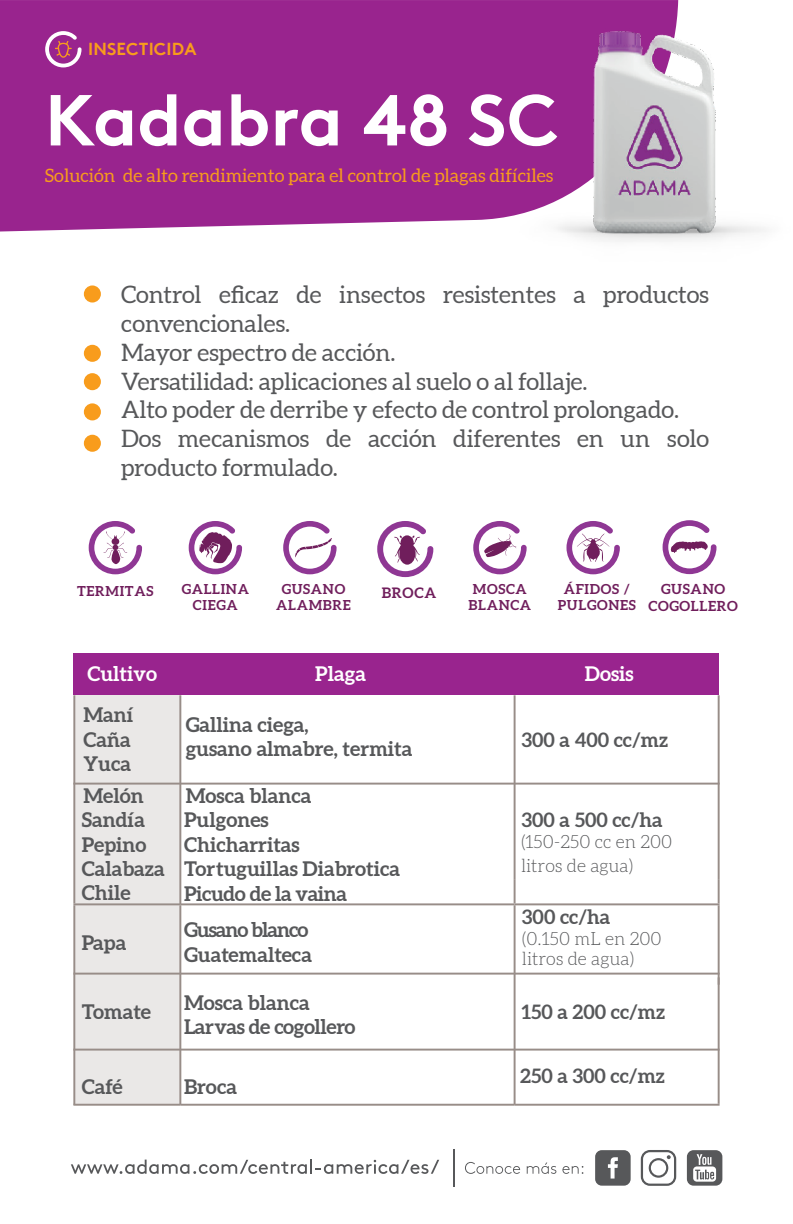
<style>
.page{position:relative;width:793px;height:1224px;background:#fff}
.page>*{position:absolute;margin:0;border:0;box-sizing:border-box;transform-origin:0 0}
.t1{font:700 72px "Brown TT";color:#fff}
.t2{font:24px/28.8px "Aleo";letter-spacing:-.005em;color:#57585a}
.t3{font:700 20.4px/24.6px "Aleo";color:#57585a}
.t4{font:700 20.4px/24.4px "Aleo";letter-spacing:-.02em;color:#57585a}
.t5{font:700 20.4px "Aleo";color:#fff}
.t6{font:700 20px "Aleo";color:#57585a}
.t7{font:18.4px "Aleo";color:#f89c1c}
.t8{font:300 18px/24.6px "Aleo";color:#57585a}
.t9{font:700 17.4px "Brown TT";letter-spacing:.01em;color:#f89c1c}
.t10{font:700 14.6px "Aleo";letter-spacing:.05em;color:#701e5c}
.t11{font:700 14px/16.8px "Aleo";letter-spacing:.05em;color:#701e5c;text-align:center}
.t12{font:700 13.8px/16.6px "Aleo";letter-spacing:.05em;color:#701e5c;text-align:center}
</style>
<div class="page">
<svg style="left:465px;top:1162px;width:55px;height:12px"></svg>
<svg style="left:527px;top:1163px;width:29px;height:11px"></svg>
<svg style="left:562px;top:1166px;width:21px;height:8px"></svg>
<svg style="left:595px;top:1150px;width:36px;height:36px"></svg>
<svg style="left:687px;top:1150px;width:35px;height:36px"></svg>
<svg style="left:641px;top:1150px;width:35px;height:36px"></svg>
<hr style="left:453px;top:1149px;width:2px;height:38px;background:#57585a">
<svg style="left:71px;top:1160px;width:368px;height:14px"></svg>
<div style="left:0;top:0;width:509px;height:232px;background:#99248e"></div>
<img style="left:509px;top:0;width:257px;height:242px">
<svg style="left:45px;top:31px;width:37px;height:36px"></svg>
<div style="left:84px;top:285px;width:17px;height:18px;background:#f89c1c;border-radius:50%"></div>
<div style="left:84px;top:373px;width:17px;height:17px;background:#f89c1c;border-radius:50%"></div>
<div style="left:84px;top:345px;width:17px;height:17px;background:#f89c1c;border-radius:50%"></div>
<div style="left:84px;top:403px;width:17px;height:17px;background:#f89c1c;border-radius:50%"></div>
<div style="left:84px;top:435px;width:17px;height:17px;background:#f89c1c;border-radius:50%"></div>
<div style="left:74px;top:695px;width:106px;height:410px;background:#eae8e7"></div>
<hr style="left:73px;top:783px;width:107px;height:2px;background:#988d88">
<hr style="left:180px;top:783px;width:335px;height:2px;background:#988d88">
<hr style="left:179px;top:695px;width:2px;height:209px;background:#988d88">
<hr style="left:515px;top:783px;width:205px;height:2px;background:#988d88">
<hr style="left:514px;top:695px;width:2px;height:185px;background:#988d88">
<hr style="left:718px;top:695px;width:2px;height:185px;background:#988d88">
<hr style="left:73px;top:695px;width:2px;height:208px;background:#988d88">
<hr style="left:514px;top:880px;width:2px;height:23px;background:#988d88">
<hr style="left:718px;top:880px;width:2px;height:23px;background:#988d88">
<hr style="left:73px;top:903px;width:107px;height:2px;background:#988d88">
<hr style="left:73px;top:905px;width:2px;height:69px;background:#988d88">
<hr style="left:180px;top:903px;width:335px;height:2px;background:#988d88">
<hr style="left:179px;top:905px;width:2px;height:69px;background:#988d88">
<hr style="left:515px;top:903px;width:205px;height:2px;background:#988d88">
<hr style="left:514px;top:905px;width:2px;height:69px;background:#988d88">
<hr style="left:718px;top:905px;width:2px;height:80px;background:#988d88">
<hr style="left:73px;top:973px;width:107px;height:2px;background:#988d88">
<hr style="left:73px;top:974px;width:2px;height:131px;background:#988d88">
<hr style="left:180px;top:973px;width:335px;height:2px;background:#988d88">
<hr style="left:179px;top:974px;width:2px;height:131px;background:#988d88">
<hr style="left:515px;top:973px;width:205px;height:2px;background:#988d88">
<hr style="left:514px;top:974px;width:2px;height:131px;background:#988d88">
<hr style="left:73px;top:1049px;width:107px;height:2px;background:#988d88">
<hr style="left:180px;top:1049px;width:335px;height:2px;background:#988d88">
<hr style="left:515px;top:1049px;width:205px;height:2px;background:#988d88">
<hr style="left:718px;top:977px;width:2px;height:127px;background:#988d88">
<hr style="left:73px;top:1104px;width:107px;height:2px;background:#988d88">
<hr style="left:180px;top:1104px;width:335px;height:2px;background:#988d88">
<hr style="left:515px;top:1104px;width:205px;height:2px;background:#988d88">
<div style="left:73px;top:654px;width:646px;height:41px;background:#99248e"></div>
<svg style="left:283px;top:521px;width:54px;height:53px"></svg>
<svg style="left:189px;top:521px;width:53px;height:53px"></svg>
<svg style="left:89px;top:521px;width:53px;height:53px"></svg>
<svg style="left:473px;top:521px;width:54px;height:53px"></svg>
<svg style="left:566px;top:521px;width:54px;height:53px"></svg>
<svg style="left:377px;top:521px;width:56px;height:56px"></svg>
<svg style="left:663px;top:520px;width:53px;height:54px"></svg>
<p class="t9" style="left:88px;top:38px;width:110px">INSECTICIDA</p>
<h1 class="t1" style="left:45px;top:76px;width:515px">Kadabra 48 SC</h1>
<p class="t7" style="left:45px;top:165px;width:510px">Solución de alto rendimiento para el control de plagas difíciles</p>
<p class="t2" style="left:121px;top:281px;width:590px">Control eficaz de insectos resistentes a productos convencionales.<br>Mayor espectro de acción.<br>Versatilidad: aplicaciones al suelo o al follaje.<br>Alto poder de derribe y efecto de control prolongado.<br>Dos mecanismos de acción diferentes en un solo producto formulado.</p>
<p class="t12" style="left:77px;top:583px;width:78px">TERMITAS</p>
<p class="t12" style="left:276px;top:581px;width:76px">GUSANO<br>ALAMBRE</p>
<p class="t12" style="left:469px;top:581px;width:64px">MOSCA<br>BLANCA</p>
<p class="t12" style="left:558px;top:581px;width:80px">ÁFIDOS /<br>PULGONES</p>
<p class="t10" style="left:382px;top:583px;width:56px">BROCA</p>
<p class="t11" style="left:648px;top:581px;width:91px">GUSANO<br>COGOLLERO</p>
<p class="t12" style="left:182px;top:581px;width:69px">GALLINA<br>CIEGA</p>
<p class="t5" style="left:87px;top:661px;width:71px">Cultivo</p>
<p class="t5" style="left:315px;top:661px;width:52px">Plaga</p>
<p class="t5" style="left:585px;top:661px;width:50px">Dosis</p>
<p class="t3" style="left:83px;top:703px;width:52px">Maní<br>Caña<br>Yuca</p>
<p class="t3" style="left:186px;top:713px;width:228px">Gallina ciega,<br>gusano almabre, termita</p>
<p class="t3" style="left:82px;top:784px;width:84px">Melón<br>Sandía<br>Pepino<br>Calabaza</p>
<p class="t3" style="left:184px;top:784px;width:217px">Mosca blanca<br>Pulgones<br>Chicharritas<br>Tortuguillas Diabrotica<br>Picudo de la vaina</p>
<p class="t3" style="left:82px;top:881px;width:50px">Chile</p>
<p class="t3" style="left:82px;top:931px;width:46px">Papa</p>
<p class="t3" style="left:184px;top:918px;width:129px">Gusano blanco<br>Guatemalteca</p>
<p class="t6" style="left:522px;top:727px;width:148px">300 a 400 cc/mz</p>
<p class="t6" style="left:522px;top:808px;width:143px">300 a 500 cc/ha</p>
<p class="t8" style="left:521px;top:830px;width:153px">(150-250 cc en 200 litros de agua)</p>
<p class="t6" style="left:522px;top:905px;width:90px">300 cc/ha</p>
<p class="t8" style="left:522px;top:930px;width:141px;line-height:20.6px">(0.150 mL en 200 litros de agua)</p>
<p class="t3" style="left:82px;top:1000px;width:71px">Tomate</p>
<p class="t4" style="left:184px;top:991px;width:173px">Mosca blanca<br>Larvas de cogollero</p>
<p class="t6" style="left:522px;top:999px;width:145px">150 a 200 cc/mz</p>
<p class="t3" style="left:82px;top:1076px;width:42px">Café</p>
<p class="t3" style="left:184px;top:1076px;width:55px">Broca</p>
<p class="t6" style="left:520px;top:1064px;width:146px">250 a 300 cc/mz</p>
</div>
